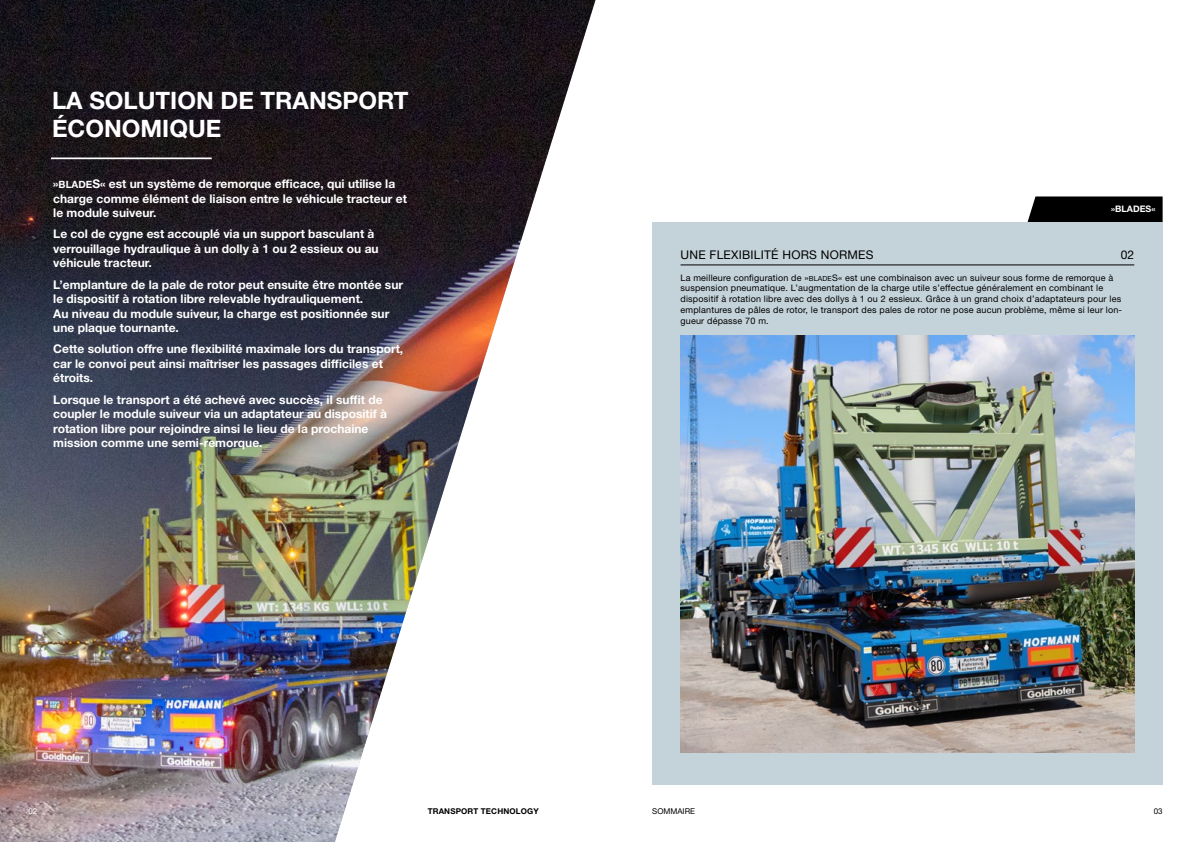
<style>
.page{position:relative;width:1191px;height:842px;background:#fff}
.page>*{position:absolute;margin:0;border:0;box-sizing:border-box;transform-origin:0 0}
.GOL_Headline_inside{font:700 24px/28px "Helvetica Neue LT Std";color:#fff}
.GOL_leadtext{font:700 12px/14.4px "Helvetica Neue LT Std";color:#fff}
.GOL_copyhead_box{font:12px "Helvetica Neue LT Std";letter-spacing:.02em;color:#000}
.GOL_copy_box{font:9px/10.8px "Helvetica Neue LT Std";letter-spacing:.02em;color:#000}
.GOL_copyhead_right_w{font:700 9px "Helvetica Neue LT Std";color:#fff}
.GOL_column_title{font:700 8px "Helvetica Neue LT Std";letter-spacing:.02em;color:#000}
.GOL_pagina{font:8px "Helvetica Neue LT Std";color:#000}
.GOL_pagina-2{font:8px "Helvetica Neue LT Std";color:#fff}
.s1{font-size:10px}
.s2{font-size:7px}
</style>
<div class="page">
<img style="left:0;top:0;width:595px;height:842px">
<hr style="left:51px;top:157px;width:161px;height:2px;background:#fff">
<svg style="left:1027px;top:196px;width:135px;height:26px;background:#0d0d0d"></svg>
<div style="left:652px;top:222px;width:510px;height:562px;background:#c4d2d9"></div>
<hr style="left:680px;top:265px;width:454px;height:1px;background:#000">
<img style="left:680px;top:335px;width:454px;height:417px">
<p class="GOL_Headline_inside" style="left:52px;top:85px;width:358px">LA SOLUTION DE TRANSPORT<br>ÉCONOMIQUE</p>
<p class="GOL_leadtext" style="left:53px;top:176px;width:355px">»<span class="s1">BLADE</span>S« est un système de remorque efficace, qui utilise la charge comme élément de liaison entre le véhicule tracteur et le module suiveur.</p>
<p class="GOL_leadtext" style="left:53px;top:227px;width:327px">Le col de cygne est accouplé via un support basculant à verrouillage hydraulique à un dolly à 1 ou 2 essieux ou au véhicule tracteur.</p>
<p class="GOL_leadtext" style="left:53px;top:277px;width:351px">L’emplanture de la pale de rotor peut ensuite être montée sur le dispositif à rotation libre relevable hydrauliquement.<br>Au niveau du module suiveur, la charge est positionnée sur une plaque tournante.</p>
<p class="GOL_leadtext" style="left:53px;top:342px;width:351px">Cette solution offre une flexibilité maximale lors du transport, car le convoi peut ainsi maîtriser les passages difficiles et étroits.</p>
<p class="GOL_leadtext" style="left:53px;top:392px;width:335px">Lorsque le transport a été achevé avec succès, il suffit de coupler le module suiveur via un adaptateur au dispositif à rotation libre pour rejoindre ainsi le lieu de la prochaine mission comme une semi-remorque.</p>
<p class="GOL_copyhead_right_w" style="left:1111px;top:204px;width:46px">»BLADES«</p>
<p class="GOL_copyhead_box" style="left:680px;top:247px;width:194px">UNE FLEXIBILITÉ HORS NORMES</p>
<p class="GOL_copyhead_box" style="left:1120px;top:247px;width:15px">02</p>
<p class="GOL_copy_box" style="left:680px;top:272px;width:443px">La meilleure configuration de »<span class="s2">BLADE</span>S« est une combinaison avec un suiveur sous forme de remorque à suspension pneumatique. L’augmentation de la charge utile s’effectue généralement en combinant le dispositif à rotation libre avec des dollys à 1 ou 2 essieux. Grâce à un grand choix d’adaptateurs pour les emplantures de pâles de rotor, le transport des pales de rotor ne pose aucun problème, même si leur lon&shy;gueur dépasse 70 m.</p>
<p class="GOL_pagina-2" style="left:28px;top:806px;width:10px">02</p>
<p class="GOL_column_title" style="left:428px;top:806px;width:113px">TRANSPORT TECHNOLOGY</p>
<p class="GOL_pagina" style="left:652px;top:806px;width:44px">SOMMAIRE</p>
<p class="GOL_pagina" style="left:1153px;top:806px;width:10px">03</p>
</div>
